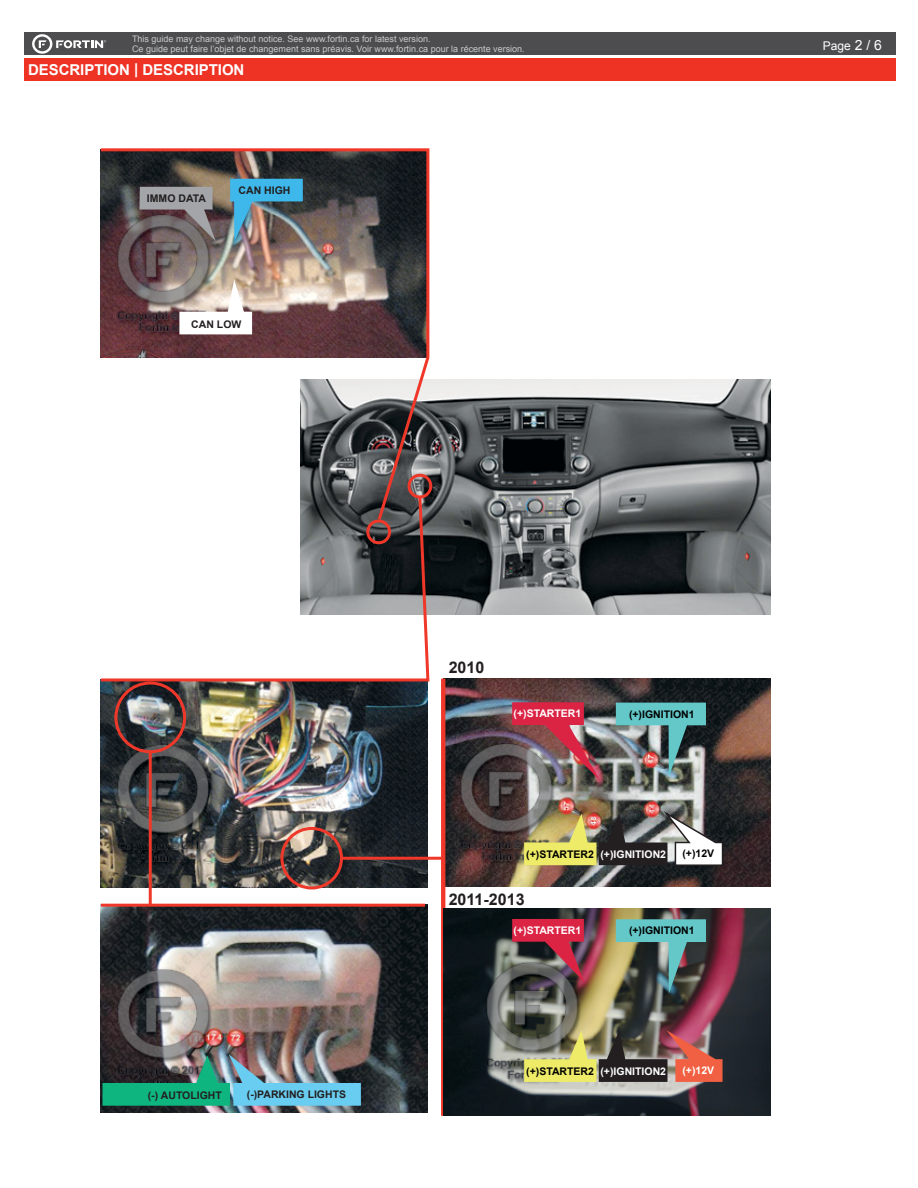
<style>
.page{position:relative;width:918px;height:1188px;background:#fff}
.page>*{position:absolute;margin:0;border:0;box-sizing:border-box;transform-origin:0 0}
.t1{font:700 16.05px "Arial";color:#231f20}
.t2{font:700 15px "Arial";letter-spacing:-.005em;color:#fff}
.t3{font:12px "Arial";color:#fff}
.t4{font:700 10.5px "Arial";color:#fff}
.t5{font:700 10.5px "Arial";color:#231f20}
.t6{font:700 10.5px "Arial";color:#000}
.t7{font:9px/9.8px "Arial";color:#c7c9cb}
.s1{font-size:13.95px}
.s2{color:#000}
</style>
<div class="page">
<div style="left:24px;top:33px;width:872px;height:22px;background:#4d4d4f"></div>
<div style="left:24px;top:58px;width:872px;height:23px;background:#ee3224"></div>
<svg style="left:32px;top:34px;width:74px;height:20px"></svg>
<img style="left:431px;top:380px;width:339px;height:234px">
<img style="left:101px;top:683px;width:327px;height:205px">
<img style="left:445px;top:679px;width:325px;height:207px">
<div style="left:408px;top:474px;width:24px;height:24px;border:3px solid #ef3829;border-radius:50%"></div>
<img style="left:101px;top:905px;width:327px;height:207px">
<div style="left:114px;top:682px;width:72px;height:71px;border:3px solid #ef3829;border-radius:50%"></div>
<div style="left:280px;top:827px;width:63px;height:63px;border:3px solid #ef3829;border-radius:50%"></div>
<hr style="left:441px;top:679px;width:4px;height:437px;background:#ef3829">
<hr style="left:341px;top:857px;width:102px;height:3px;background:#ef3829">
<hr style="left:101px;top:904px;width:324px;height:3px;background:#ef3829">
<hr style="left:149px;top:752px;width:3px;height:152px;background:#ef3829">
<svg style="left:100px;top:523px;width:331px;height:160px"></svg>
<img style="left:100px;top:148px;width:331px;height:375px">
<svg style="left:179px;top:280px;width:73px;height:54px"></svg>
<svg style="left:139px;top:187px;width:77px;height:54px"></svg>
<img style="left:230px;top:179px;width:73px;height:63px">
<img style="left:102px;top:1054px;width:259px;height:52px">
<img style="left:443px;top:908px;width:327px;height:208px">
<img style="left:616px;top:703px;width:90px;height:74px">
<img style="left:524px;top:808px;width:200px;height:59px">
<img style="left:512px;top:702px;width:88px;height:78px">
<img style="left:616px;top:919px;width:90px;height:75px">
<img style="left:524px;top:1030px;width:199px;height:52px">
<svg style="left:512px;top:919px;width:72px;height:63px"></svg>
<p class="t7" style="left:132px;top:34px;width:394px">This guide may change without notice. See www.fortin.ca for latest version.<br>Ce guide peut faire l’objet de changement sans préavis. Voir www.fortin.ca pour la récente version.</p>
<h2 class="t2" style="left:28px;top:59px;width:218px">DESCRIPTION | DESCRIPTION</h2>
<p class="t5" style="left:147px;top:191px;width:61px">IMMO DATA</p>
<p class="t5" style="left:239px;top:183px;width:53px">CAN HIGH</p>
<p class="t5" style="left:191px;top:316px;width:52px">CAN LOW</p>
<h3 class="t3" style="left:823px;top:38px;width:61px">Page <span class="s1">2 / 6</span></h3>
<p class="t5" style="left:148px;top:1087px;width:76px">(-) AUTOLIGHT</p>
<p class="t5" style="left:247px;top:1087px;width:101px">(-)PARKING LIGHTS</p>
<h1 class="t1" style="left:449px;top:657px;width:37px">2010</h1>
<p class="t4" style="left:514px;top:706px;width:69px">(+)STARTER1</p>
<p class="t6" style="left:629px;top:706px;width:67px">(+)IGNITION1</p>
<p class="t4" style="left:526px;top:847px;width:141px"><span class="s2">(+)STARTER2</span> (+)IGNITION2</p>
<p class="t6" style="left:682px;top:846px;width:33px">(+)12V</p>
<h1 class="t1" style="left:449px;top:888px;width:77px">2011-2013</h1>
<p class="t4" style="left:514px;top:923px;width:69px">(+)STARTER1</p>
<p class="t6" style="left:629px;top:923px;width:67px">(+)IGNITION1</p>
<p class="t4" style="left:526px;top:1064px;width:141px"><span class="s2">(+)STARTER2</span> (+)IGNITION2</p>
<p class="t4" style="left:682px;top:1063px;width:33px">(+)12V</p>
</div>
